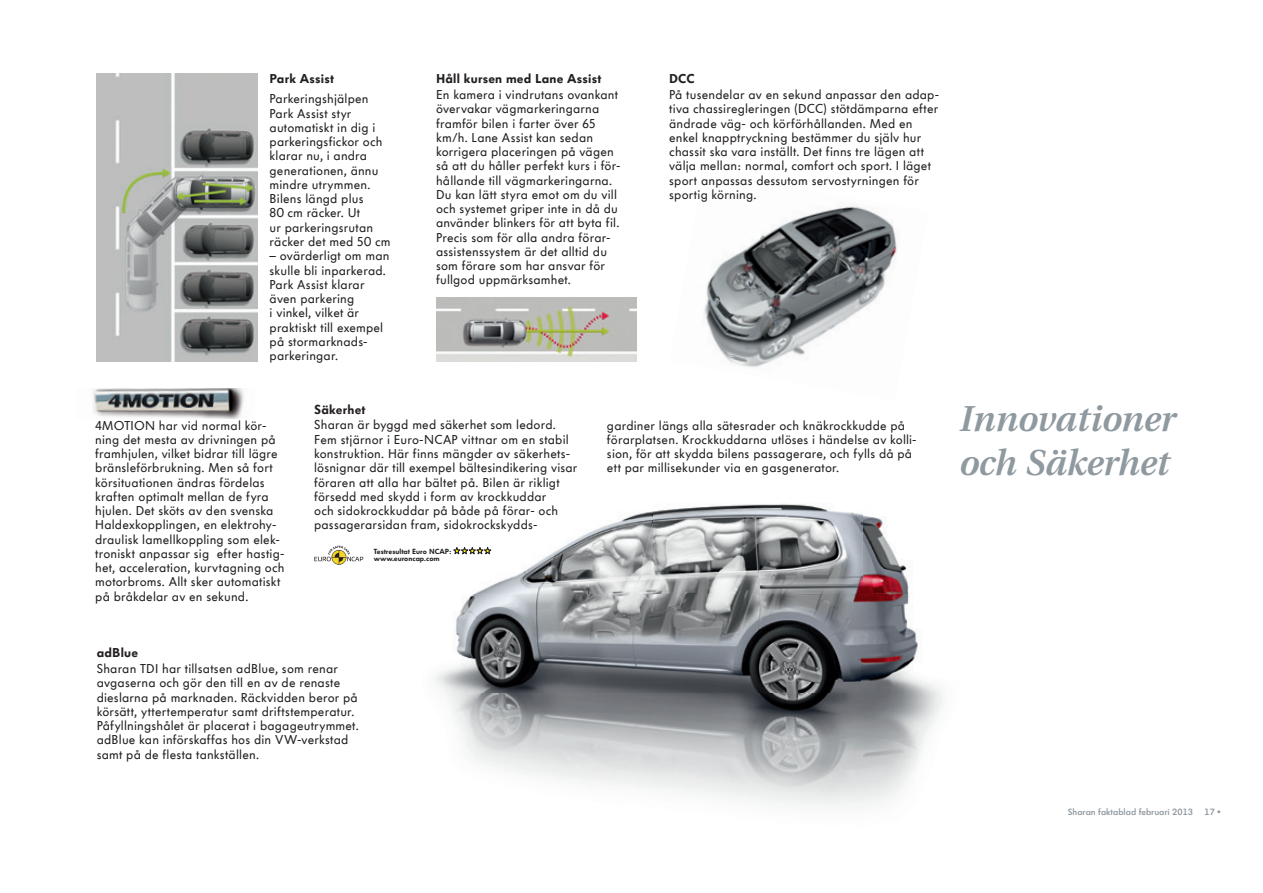
<style>
.page{position:relative;width:1263px;height:893px;background:#fff}
.page>*{position:absolute;margin:0;border:0;box-sizing:border-box;transform-origin:0 0}
.t1{font:italic 600 36px/44.2px "VW Utopia";letter-spacing:-.005em;color:#8f99a0}
.t2{font:12.75px/14.2px "VW Headline OT";letter-spacing:.015em;color:#231f20}
.t3{font:900 12.75px "VW Headline OT";letter-spacing:.015em;color:#231f20}
.t4{font:600 9px "VW Headline OT";color:#8f99a0}
.t5{font:7.35px/7.5px "Volkswagen Headline";color:#231f20}
.s1{font-weight:900}
</style>
<div class="page">
<img style="left:445px;top:511px;width:208px;height:278px">
<img style="left:653px;top:504px;width:209px;height:303px">
<img style="left:862px;top:514px;width:81px;height:291px">
<img style="left:97px;top:74px;width:160px;height:287px">
<img style="left:703px;top:206px;width:194px;height:162px">
<img style="left:436px;top:298px;width:200px;height:63px">
<svg style="left:452px;top:547px;width:40px;height:8px"></svg>
<svg style="left:314px;top:546px;width:49px;height:19px"></svg>
<img style="left:93px;top:389px;width:151px;height:30px">
<p class="t3" style="left:270px;top:70px;width:66px">Park Assist</p>
<p class="t2" style="left:270px;top:92px;width:123px">Parkeringshjälpen<br>Park Assist styr<br>auto matiskt in dig i parkerings fickor och klarar nu, i andra generationen, ännu mindre utrymmen.<br>Bilens längd plus<br>80 cm räcker. Ut<br>ur parkerings rutan räcker det med 50 cm</p>
<p class="t2" style="left:270px;top:249px;width:121px">– ovärderligt om man skulle bli inparkerad.<br>Park Assist klarar även parkering<br>i vinkel, vilket är praktiskt till exempel på stormarknads&shy;parkeringar.</p>
<p class="t3" style="left:436px;top:70px;width:167px">Håll kursen med Lane Assist</p>
<p class="t2" style="left:436px;top:88px;width:186px">En kamera i vindrutans ovankant övervakar vägmarkeringarna framför bilen i farter över 65 km/h. Lane Assist kan sedan korrigera placeringen på vägen så att du håller perfekt kurs i för&shy;hållande till vägmarkeringarna.<br>Du kan lätt styra emot om du vill och systemet griper inte in då du använder blinkers för att byta fil.<br>Precis som för alla andra förar&shy;assistenssystem är det alltid du som förare som har ansvar för fullgod uppmärksamhet.</p>
<p class="t3" style="left:669px;top:70px;width:27px">DCC</p>
<p class="t2" style="left:669px;top:88px;width:271px">På tusendelar av en sekund anpassar den adap&shy;tiva chassiregleringen (DCC) stötdämparna efter ändrade väg- och körförhållanden. Med en enkel knapptryckning bestämmer du själv hur chassit ska vara inställt. Det finns tre lägen att välja mellan: normal, comfort och sport. I läget sport anpassas dessutom servostyrningen för sportig körning.</p>
<p class="t2" style="left:95px;top:418px;width:191px">4MOTION har vid normal kör&shy;ning det mesta av driv ningen på framhjulen, vilket bidrar till lägre bränsleförbrukning. Men så fort körsituationen ändras fördelas kraften optimalt mellan de fyra hjulen. Det sköts av den svenska Haldex kopplingen, en elektrohy&shy;draulisk lamellkoppling som elek&shy;troniskt anpassar sig efter hastig&shy;het, acceleration, kurvtagning och motorbroms. Allt sker automatiskt på bråkdelar av en sekund.</p>
<p class="t3" style="left:314px;top:400px;width:53px">Säkerhet</p>
<p class="t2" style="left:314px;top:418px;width:265px">Sharan är byggd med säkerhet som ledord.<br>Fem stjärnor i Euro-NCAP vittnar om en stabil konstruktion. Här finns mängder av säkerhets&shy;lösnignar där till exempel bältesindikering visar föraren att alla har bältet på. Bilen är rikligt försedd med skydd i form av krockkuddar<br>och sidokrockkuddar på både på förar- och passagerarsidan fram, sidokrockskydds-</p>
<p class="t2" style="left:607px;top:418px;width:311px">gardiner längs alla sätesrader och knä krockkudde på förarplatsen. Krockkuddarna utlöses i händelse av kolli&shy;sion, för att skydda bilens passagerare, och fylls då på ett par millisekunder via en gasgenerator.</p>
<p class="t5" style="left:374px;top:547px;width:79px">Testresultat Euro NCAP: www.euroncap.com</p>
<p class="t3" style="left:97px;top:644px;width:43px">adBlue</p>
<p class="t2" style="left:97px;top:662px;width:263px">Sharan TDI har tillsatsen adBlue, som renar avgaserna och gör den till en av de renaste dieslarna på marknaden. Räckvidden beror på körsätt, yttertemperatur samt driftstemperatur.<br>Påfyllningshålet är placerat i bagageutrymmet. adBlue kan införskaffas hos din VW-verkstad samt på de flesta tankställen.</p>
<h1 class="t1" style="left:958px;top:397px;width:218px">Innovationer och Säkerhet</h1>
<p class="t4" style="left:1068px;top:806px;width:127px">Sharan faktablad februari 2013</p>
<p class="t4" style="left:1204px;top:806px;width:17px">17 <span class="s1">•</span></p>
</div>
